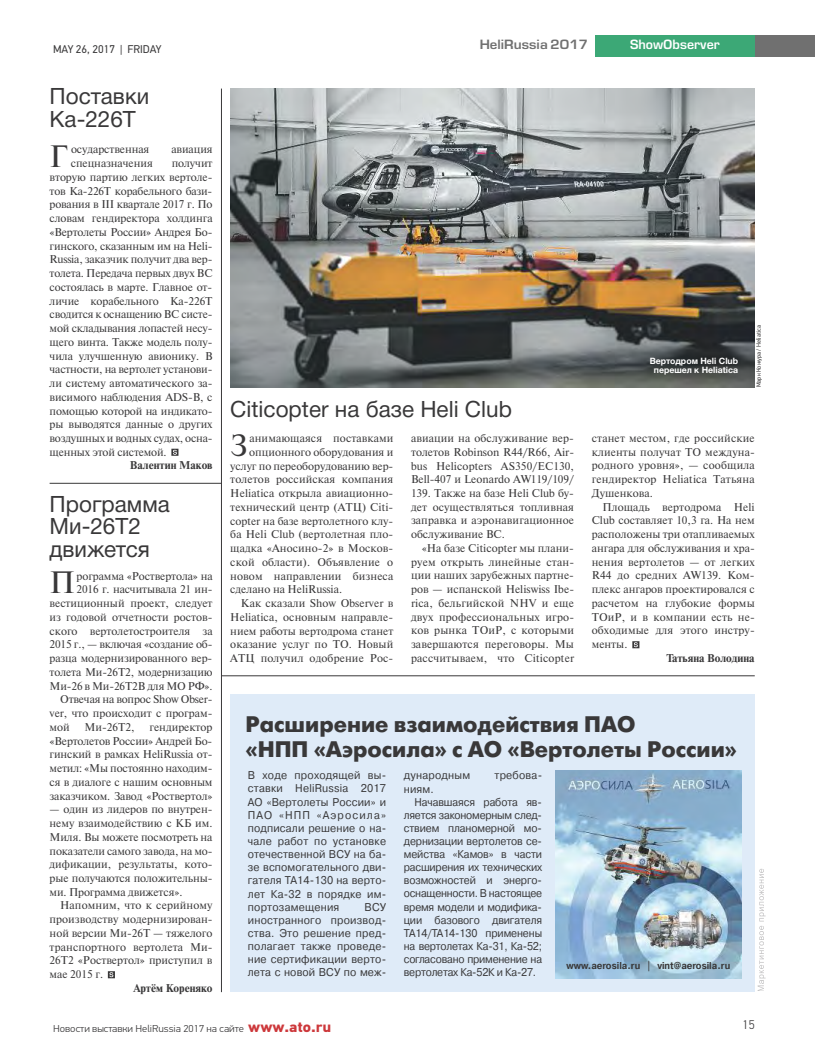
<style>
.page{position:relative;width:815px;height:1063px;background:#fff}
.page>*{position:absolute;margin:0;border:0;box-sizing:border-box;transform-origin:0 0}
.t1{font:30.88px "Newton C";color:#393839}
.t2{font:22.5px/22.5px "Helvetica Neue Cyr";color:#393839}
.t3{font:700 22.5px/25px "Futura Futuris C";color:#393839}
.t4{font:12.5px "Europe Demi";color:#707070;scale:1.07 1}
.t5{font:12.5px "Europe Demi";color:#fff}
.t6{font:300 12.5px "PF Din Text Pro";color:#393839}
.t7{font:11.25px/13.8px "Newton C";color:#393839;text-align:justify}
.t8{font:11.25px/13.1px "Pragmatica C";letter-spacing:-.01em;color:#393839;text-align:justify;scale:.95 1}
.t9{font:11.25px "Pragmatica C";letter-spacing:-.01em;color:#393839;scale:.93 1}
.t10{font:700 11.25px "Newton C";color:#393839}
.t11{font:11.25px "Pragmatica C";letter-spacing:.02em;color:#393839;scale:.95 1}
.t12{font:11.25px "PF Din Text Pro";color:#393839}
.t13{font:300 10px "PF Din Text Pro";color:#393839;scale:1.07 1}
.t14{font:700 10px "Pragmatica C";color:#393839;scale:.91 1}
.t15{font:700 8.75px/8.8px "Helvetica Neue Cyr";color:#fff;text-align:center}
.t16{font:6.25px "PF Din Text Pro";color:#393839}
.s1{font-weight:700;font-size:15px;color:#cd383b}
</style>
<div class="page">
<div style="left:755px;top:35px;width:60px;height:22px;background:#707070"></div>
<div style="left:595px;top:35px;width:160px;height:22px;background:#3ca876"></div>
<div style="left:230px;top:694px;width:525px;height:298px;background:#dfebf8"></div>
<img style="left:555px;top:770px;width:187px;height:208px">
<svg style="left:758px;top:926px;width:8px;height:65px"></svg>
<svg style="left:108px;top:971px;width:7px;height:7px"></svg>
<svg style="left:171px;top:449px;width:7px;height:7px"></svg>
<svg style="left:632px;top:641px;width:7px;height:7px"></svg>
<img style="left:230px;top:89px;width:525px;height:298px">
<hr style="left:221px;top:676px;width:534px;height:1px;background:#393839">
<hr style="left:221px;top:89px;width:1px;height:903px;background:#393839">
<hr style="left:50px;top:483px;width:171px;height:1px;background:#393839">
<p class="t12" style="left:53px;top:43px;width:110px">MAY 26, 2017 | FRIDAY</p>
<h2 class="t2" style="left:50px;top:87px;width:101px">Поставки<br>Ка-226Т</h2>
<h1 class="t1" style="left:50px;top:138px;width:20px">Г</h1>
<p class="t7" style="left:71px;top:143px;width:80px">осударственная</p>
<p class="t7" style="left:171px;top:143px;width:43px">авиация</p>
<p class="t7" style="left:50px;top:156px;width:165px;text-indent:122px">получит вторую партию легких вертоле&shy;тов Ка-226Т корабельного бази&shy;рования в III квартале 2017 г. По словам гендиректора холдинга «Вертолеты России» Андрея Бо&shy;гинского, сказанным им на Heli-Russia, заказчик получит два вер&shy;толета. Передача первых двух ВС состоялась в марте. Главное от&shy;личие корабельного Ка-226Т сводится к оснащению ВС систе&shy;мой складывания лопастей несу&shy;щего винта. Также модель полу&shy;чила улучшенную авионику. В частности, на вертолет установи&shy;ли систему автоматического за&shy;висимого наблюдения ADS-B, с помощью которой на индикато&shy;ры выводятся данные о других воздушных и водных судах, осна&shy;щенных этой системой.</p>
<p class="t10" style="left:130px;top:459px;width:84px">Валентин Маков</p>
<p class="t7" style="left:71px;top:156px;width:83px">спецназначения</p>
<h2 class="t2" style="left:50px;top:495px;width:122px">Программа<br>Ми-26Т2 движется</h2>
<h1 class="t1" style="left:50px;top:565px;width:27px">П</h1>
<p class="t7" style="left:77px;top:569px;width:138px">рограмма «Роствертола» на</p>
<p class="t7" style="left:76px;top:583px;width:138px">2016 г. насчитывала 21 ин-</p>
<p class="t7" style="left:50px;top:596px;width:164px">вестиционный проект, следует</p>
<p class="t7" style="left:50px;top:610px;width:164px">из годовой отчетности ростов-</p>
<p class="t7" style="left:50px;top:624px;width:165px">ского вертолетостроителя за</p>
<p class="t7" style="left:50px;top:638px;width:164px">2015 г., — включая «создание об-</p>
<p class="t7" style="left:50px;top:651px;width:164px">разца модернизированного вер-</p>
<p class="t7" style="left:50px;top:665px;width:164px">толета Ми-26Т2, модернизацию</p>
<p class="t7" style="left:50px;top:679px;width:164px">Ми-26 в Ми-26Т2В для МО РФ».</p>
<p class="t7" style="left:60px;top:693px;width:154px">Отвечая на вопрос Show Obser-</p>
<p class="t7" style="left:50px;top:706px;width:164px">ver, что происходит с програм-</p>
<p class="t7" style="left:50px;top:720px;width:22px">мой</p>
<p class="t7" style="left:85px;top:720px;width:52px">Ми-26Т2,</p>
<p class="t7" style="left:50px;top:720px;width:165px;text-indent:100px">гендиректор «Вертолетов России» Андрей Бо&shy;гинский в рамках HeliRussia от&shy;метил: «Мы постоянно находим&shy;ся в диалоге с нашим основным заказчиком. Завод «Роствертол»</p>
<p class="t7" style="left:50px;top:802px;width:164px">— один из лидеров по внутрен&shy;нему взаимодействию с КБ им.<br>Миля. Вы можете посмотреть на показатели самого завода, на мо&shy;дификации, результаты, кото&shy;рые получаются положительны&shy;ми. Программа движется».</p>
<p class="t7" style="left:50px;top:899px;width:165px;text-indent:11px">Напомним, что к серийному производству модернизирован&shy;ной версии Ми-26Т — тяжелого транспортного вертолета Ми-26Т2 «Роствертол» приступил в мае 2015 г.</p>
<p class="t10" style="left:133px;top:982px;width:81px">Артём Кореняко</p>
<p class="t4" style="left:480px;top:40px;width:103px">HeliRussia 2017</p>
<p class="t5" style="left:630px;top:40px;width:91px">ShowObserver</p>
<h2 class="t2" style="left:230px;top:400px;width:283px">Citicopter на базе Heli Club</h2>
<p class="t15" style="left:650px;top:358px;width:90px">Вертодром Heli Club перешел к Heliatica</p>
<p class="t16" style="left:755px;top:387px;width:64px;rotate:-90deg">Марк Кожура / Heliatica</p>
<h1 class="t1" style="left:230px;top:427px;width:19px">З</h1>
<p class="t7" style="left:249px;top:431px;width:146px">анимающаяся поставками</p>
<p class="t7" style="left:249px;top:445px;width:146px">опционного оборудования и</p>
<p class="t7" style="left:230px;top:459px;width:165px">услуг по переоборудованию вер-</p>
<p class="t7" style="left:230px;top:473px;width:165px">толетов российская компания</p>
<p class="t7" style="left:230px;top:486px;width:165px">Heliatica открыла авиационно-</p>
<p class="t7" style="left:230px;top:500px;width:165px">технический центр (АТЦ) Citi-</p>
<p class="t7" style="left:230px;top:514px;width:165px">copter на базе вертолетного клу-</p>
<p class="t7" style="left:230px;top:528px;width:164px">ба Heli Club (вертолетная пло-</p>
<p class="t7" style="left:230px;top:541px;width:164px">щадка «Аносино-2» в Москов-</p>
<p class="t7" style="left:230px;top:555px;width:164px">ской области). Объявление о</p>
<p class="t7" style="left:230px;top:569px;width:164px">новом направлении бизнеса</p>
<p class="t7" style="left:230px;top:583px;width:113px">сделано на HeliRussia.</p>
<p class="t7" style="left:241px;top:596px;width:154px">Как сказали Show Observer в</p>
<p class="t7" style="left:230px;top:610px;width:165px">Heliatica, основным направле-</p>
<p class="t7" style="left:230px;top:624px;width:165px">нием работы вертодрома станет</p>
<p class="t7" style="left:230px;top:638px;width:164px">оказание услуг по ТО. Новый</p>
<p class="t7" style="left:230px;top:651px;width:165px">АТЦ получил одобрение Рос -</p>
<p class="t7" style="left:411px;top:431px;width:165px">авиации на обслуживание вер&shy;толетов Robinson R44/R66, Air&shy;bus Helicopters AS350/EC130, Bell-407 и Leonardo AW119/109/ 139. Также на базе Heli Club бу&shy;дет осуществляться топливная заправка и аэронавигационное обслуживание ВС.</p>
<p class="t7" style="left:411px;top:541px;width:165px;text-indent:11px">«На базе Citicopter мы плани&shy;руем открыть линейные стан&shy;ции наших зарубежных партне&shy;ров — испанской Heliswiss Ibe&shy;rica, бельгийской NHV и еще двух профессиональных игро&shy;ков рынка ТОиР, с которыми завершаются переговоры. Мы рассчитываем, что Citicopter</p>
<p class="t7" style="left:592px;top:431px;width:165px">станет местом, где российские клиенты получат ТО междуна&shy;родного уровня», — сообщила гендиректор Heliatica Татьяна Душенкова.</p>
<p class="t7" style="left:592px;top:500px;width:165px;text-indent:11px">Площадь вертодрома Heli Club составляет 10,3 га. На нем расположены три отапливаемых ангара для обслуживания и хра&shy;нения вертолетов — от легких R44 до средних AW139. Ком&shy;плекс ангаров проектировался с расчетом на глубокие формы ТОиР, и в компании есть не&shy;обходимые для этого инстру&shy;менты.</p>
<p class="t10" style="left:666px;top:651px;width:90px">Татьяна Володина</p>
<h2 class="t3" style="left:246px;top:711px;width:493px">Расширение взаимодействия ПАО<br>«НПП «Аэросила» с АО «Вертолеты России»</h2>
<p class="t8" style="left:248px;top:769px;width:147px">В ходе проходящей вы&shy;ставки HeliRussia 2017<br>АО «Вертолеты России» и ПАО «НПП «Аэросила» подписали решение о на&shy;чале работ по установке отечественной ВСУ на ба&shy;зе вспомогательного дви&shy;гателя ТА14-130 на верто&shy;лет Ка-32 в порядке им&shy;портозамещения</p>
<p class="t11" style="left:404px;top:769px;width:71px">дународным</p>
<p class="t11" style="left:495px;top:769px;width:52px">требова-</p>
<p class="t8" style="left:404px;top:782px;width:33px">ниям.</p>
<p class="t9" style="left:414px;top:795px;width:139px">Начавшаяся работа яв-</p>
<p class="t9" style="left:404px;top:808px;width:150px">ляется закономерным след-</p>
<p class="t9" style="left:404px;top:821px;width:150px">ствием планомерной мо-</p>
<p class="t9" style="left:404px;top:835px;width:150px">дернизации вертолетов се-</p>
<p class="t9" style="left:404px;top:848px;width:150px">мейства «Камов» в части</p>
<p class="t9" style="left:404px;top:861px;width:150px">расширения их технических</p>
<p class="t9" style="left:404px;top:874px;width:150px">возможностей и энерго-</p>
<p class="t9" style="left:404px;top:887px;width:150px">оснащенности. В настоящее</p>
<p class="t9" style="left:404px;top:900px;width:150px">время модели и модифика-</p>
<p class="t9" style="left:404px;top:913px;width:150px">ции базового двигателя</p>
<p class="t9" style="left:404px;top:926px;width:150px">ТА14/ТА14-130 применены</p>
<p class="t9" style="left:404px;top:940px;width:150px">на вертолетах Ка-31, Ка-52;</p>
<p class="t9" style="left:404px;top:953px;width:150px">согласовано применение на</p>
<p class="t9" style="left:404px;top:966px;width:144px">вертолетах Ка-52К и Ка-27.</p>
<p class="t8" style="left:248px;top:900px;width:147px;text-indent:117px">ВСУ иностранного производ&shy;ства. Это решение пред&shy;полагает также проведе&shy;ние сертификации верто&shy;лета с новой ВСУ по меж-</p>
<p class="t14" style="left:567px;top:959px;width:181px">www.aerosila.ru | vint@aerosila.ru</p>
<p class="t13" style="left:53px;top:1023px;width:262px">Новости выставки HeliRussia 2017 на сайте <span class="s1">www.ato.ru</span></p>
<p class="t6" style="left:743px;top:1018px;width:14px">15</p>
</div>
